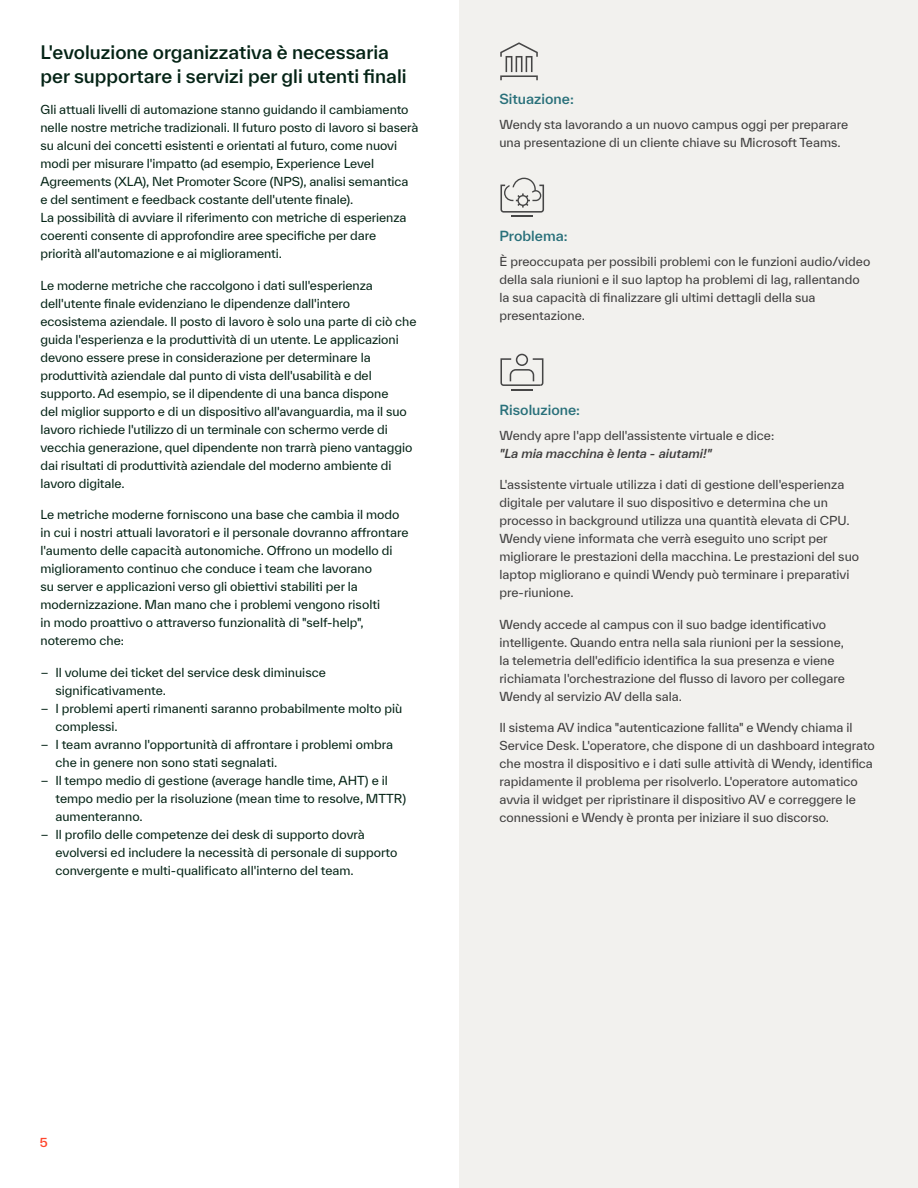
<style>
.page{position:relative;width:918px;height:1188px;background:#fff}
.page>*{position:absolute;margin:0;border:0;box-sizing:border-box;transform-origin:0 0}
.t1{font:500 18px/24px "TWK Everett";color:#042315}
.t2{font:500 13.5px "TWK Everett";color:#29707a}
.t3{font:12px/18px "TWK Everett";letter-spacing:-.005em;color:#042315}
.t4{font:12px/18px "TWK Everett";color:#3d3c3c}
.t5{font:italic 500 12px "TWK Everett";color:#3d3c3c}
.t6{font:500 12px "TWK Everett";color:#ff462d}
.s1{font-family:"IBM Plex Sans"}
</style>
<div class="page">
<div style="left:459px;top:0;width:459px;height:1188px;background:#f2f1ee"></div>
<svg style="left:500px;top:42px;width:38px;height:38px"></svg>
<svg style="left:500px;top:178px;width:44px;height:39px"></svg>
<hr style="left:511px;top:389px;width:22px;height:2px;background:#464646">
<svg style="left:500px;top:354px;width:43px;height:32px"></svg>
<h1 class="t1" style="left:40px;top:40px;width:368px">L'evoluzione organizzativa è necessaria per supportare i servizi per gli utenti finali</h1>
<p class="t3" style="left:40px;top:100px;width:379px">Gli attuali livelli di automazione stanno guidando il cambiamento nelle nostre metriche tradizionali. Il futuro posto di lavoro si baserà su alcuni dei concetti esistenti e orientati al futuro, come nuovi modi per misurare l'impatto (ad esempio, Experience Level Agreements (XLA), Net Promoter Score (NPS), analisi semantica e del sentiment e feedback costante dell'utente finale).<br>La possibilità di avviare il riferimento con metriche di esperienza coerenti consente di approfondire aree specifiche per dare priorità all'automazione e ai miglioramenti.</p>
<p class="t3" style="left:40px;top:276px;width:378px">Le moderne metriche che raccolgono i dati sull'esperienza dell'utente finale evidenziano le dipendenze dall'intero ecosistema aziendale. Il posto di lavoro è solo una parte di ciò che guida l'esperienza e la produttività di un utente. Le applicazioni devono essere prese in considerazione per determinare la produttività aziendale dal punto di vista dell'usabilità e del supporto. Ad esempio, se il dipendente di una banca dispone<br>del miglior supporto e di un dispositivo all'avanguardia, ma il suo lavoro richiede l'utilizzo di un terminale con schermo verde di vecchia generazione, quel dipendente non trarrà pieno vantaggio dai risultati di produttività aziendale del moderno ambiente di lavoro digitale.</p>
<p class="t3" style="left:40px;top:505px;width:369px">Le metriche moderne forniscono una base che cambia il modo in cui i nostri attuali lavoratori e il personale dovranno affrontare l'aumento delle capacità autonomiche. Offrono un modello di miglioramento continuo che conduce i team che lavorano<br>su server e applicazioni verso gli obiettivi stabiliti per la modernizzazione. Man mano che i problemi vengono risolti<br>in modo proattivo o attraverso funzionalità di "self-help", noteremo che:</p>
<p class="t3" style="left:55px;top:663px;width:272px;text-indent:-14px"><span class="s1">–</span> Il volume dei ticket del service desk diminuisce significativamente.</p>
<p class="t3" style="left:55px;top:699px;width:348px;text-indent:-14px"><span class="s1">–</span> I problemi aperti rimanenti saranno probabilmente molto più complessi.</p>
<p class="t3" style="left:55px;top:735px;width:339px;text-indent:-14px"><span class="s1">–</span> I team avranno l'opportunità di affrontare i problemi ombra che in genere non sono stati segnalati.</p>
<p class="t3" style="left:55px;top:771px;width:352px;text-indent:-14px"><span class="s1">–</span> Il tempo medio di gestione (average handle time, AHT) e il tempo medio per la risoluzione (mean time to resolve, MTTR) aumenteranno.</p>
<p class="t3" style="left:55px;top:825px;width:343px;text-indent:-14px"><span class="s1">–</span> Il profilo delle competenze dei desk di supporto dovrà evolversi ed includere la necessità di personale di supporto convergente e multi-qualificato all'interno del team.</p>
<p class="t2" style="left:500px;top:89px;width:76px">Situazione:</p>
<p class="t4" style="left:500px;top:115px;width:350px">Wendy sta lavorando a un nuovo campus oggi per preparare una presentazione di un cliente chiave su Microsoft Teams.</p>
<p class="t2" style="left:500px;top:227px;width:70px">Problema:</p>
<p class="t4" style="left:500px;top:253px;width:372px">È preoccupata per possibili problemi con le funzioni audio/video della sala riunioni e il suo laptop ha problemi di lag, rallentando la sua capacità di finalizzare gli ultimi dettagli della sua presentazione.</p>
<p class="t2" style="left:500px;top:400px;width:82px">Risoluzione:</p>
<p class="t4" style="left:500px;top:426px;width:276px">Wendy apre l'app dell'assistente virtuale e dice:</p>
<p class="t5" style="left:500px;top:445px;width:214px">"La mia macchina è lenta - aiutami!"</p>
<p class="t4" style="left:500px;top:476px;width:361px">L'assistente virtuale utilizza i dati di gestione dell'esperienza digitale per valutare il suo dispositivo e determina che un processo in background utilizza una quantità elevata di CPU.<br>Wendy viene informata che verrà eseguito uno script per migliorare le prestazioni della macchina. Le prestazioni del suo laptop migliorano e quindi Wendy può terminare i preparativi pre-riunione.</p>
<p class="t4" style="left:500px;top:615px;width:347px">Wendy accede al campus con il suo badge identificativo intelligente. Quando entra nella sala riunioni per la sessione, la telemetria dell'edificio identifica la sua presenza e viene richiamata l'orchestrazione del flusso di lavoro per collegare Wendy al servizio AV della sala.</p>
<p class="t4" style="left:500px;top:719px;width:377px">Il sistema AV indica "autenticazione fallita" e Wendy chiama il Service Desk. L'operatore, che dispone di un dashboard integrato che mostra il dispositivo e i dati sulle attività di Wendy, identifica rapidamente il problema per risolverlo. L'operatore automatico avvia il widget per ripristinare il dispositivo AV e correggere le connessioni e Wendy è pronta per iniziare il suo discorso.</p>
<p class="t6" style="left:40px;top:1134px;width:9px">5</p>
</div>
